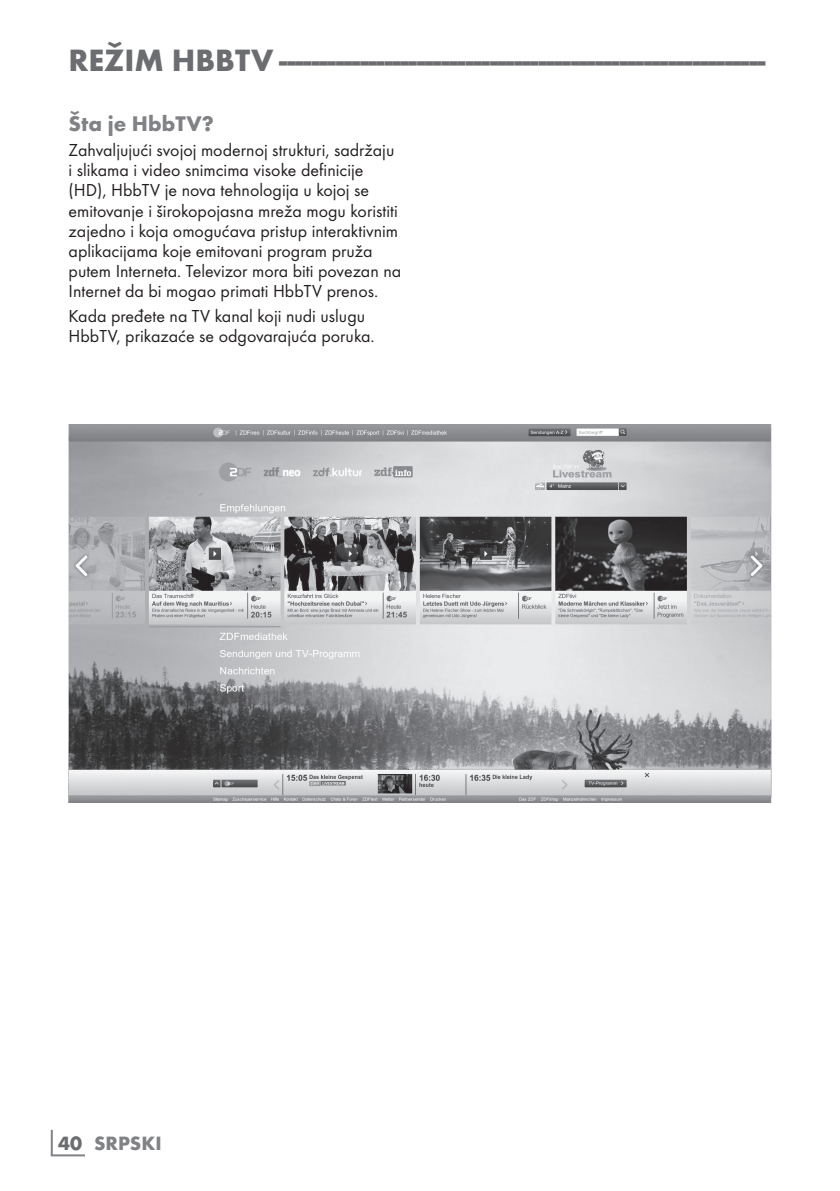
<style>
.page{position:relative;width:840px;height:1191px;background:#fff}
.page>*{position:absolute;margin:0;border:0;box-sizing:border-box;transform-origin:0 0}
.t1{font:700 32px "Futura TOT";color:#6c6d70}
.t2{font:700 22px "Futura TOT";color:#808285}
.t3{font:700 20px "Futura TOT";color:#808285}
.t4{font:18px/20px "Futura TOT Boo";color:#231f20}
.s1{color:#6c6d70}
</style>
<div class="page">
<hr style="left:51px;top:1129px;width:2px;height:26px;background:#808285">
<hr style="left:51px;top:1154px;width:34px;height:2px;background:#808285">
<img style="left:69px;top:424px;width:702px;height:378px">
<h1 class="t1" style="left:69px;top:40px;width:698px">REŽIM HBBTV ------------------------------------------------------------</h1>
<p class="t2" style="left:69px;top:110px;width:147px">Šta je HbbTV?</p>
<p class="t4" style="left:69px;top:140px;width:334px">Zahvaljujući svojoj modernoj strukturi, sadržaju i slikama i video snimcima visoke definicije (HD), HbbTV je nova tehnologija u kojoj se emitovanje i širokopojasna mreža mogu koristiti zajedno i koja omogućava pristup interaktivnim aplikacijama koje emitovani program pruža putem Interneta. Televizor mora biti povezan na Internet da bi mogao primati HbbTV prenos.</p>
<p class="t4" style="left:69px;top:306px;width:307px">Kada pređete na TV kanal koji nudi uslugu<br>HbbTV, prikazaće se odgovarajuća poruka.</p>
<p class="t3" style="left:58px;top:1131px;width:105px"><span class="s1">40</span> SRPSKI</p>
</div>
